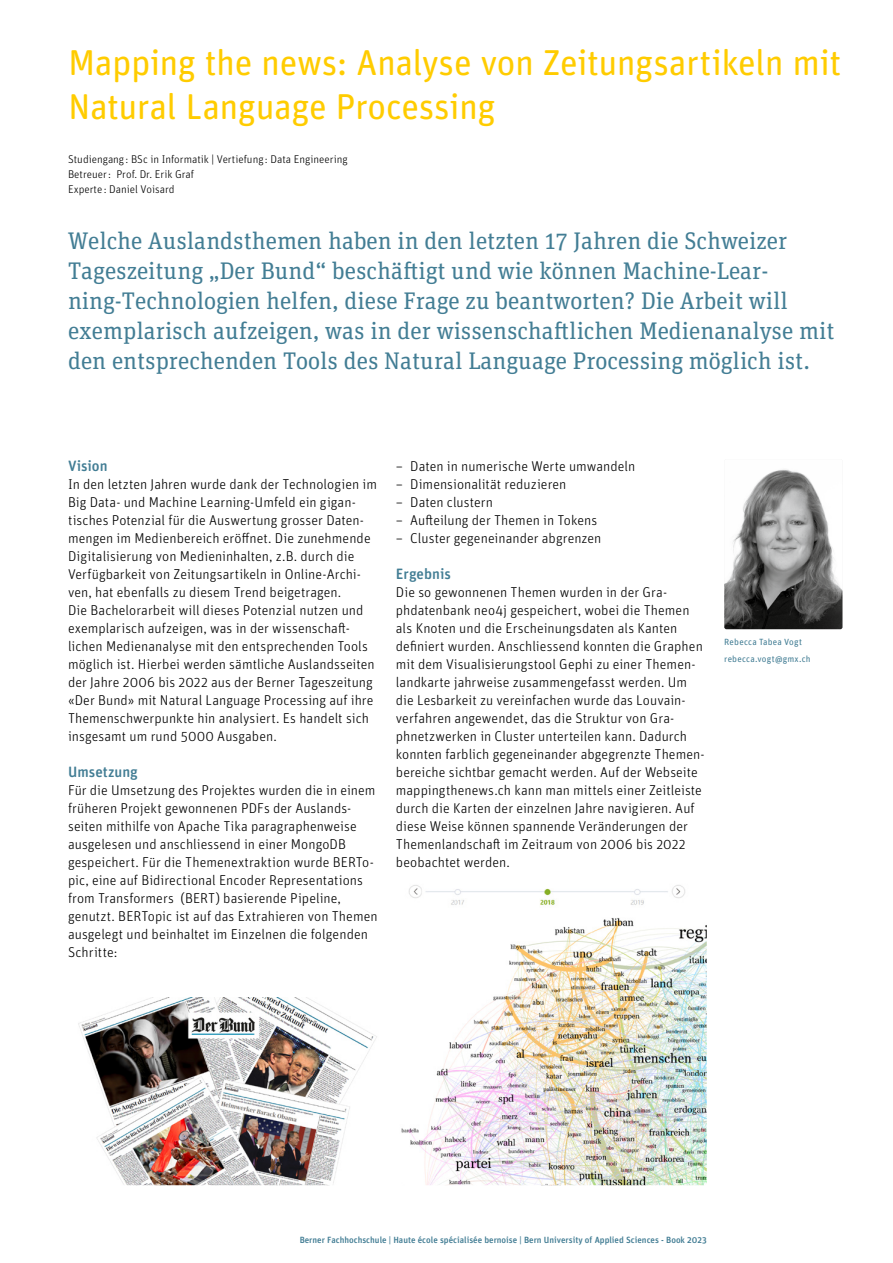
<style>
.page{position:relative;width:893px;height:1263px;background:#fff}
.page>*{position:absolute;margin:0;border:0;box-sizing:border-box;transform-origin:0 0}
.t1{font:36px/43.5px "Unit Rounded Pro";letter-spacing:-.015em;color:#fc0}
.t2{font:24px/30px "Unit Slab Pro";color:#427d94}
.t3{font:500 15px "Unit Rounded Pro";color:#427d94}
.t4{font:300 14.25px/18px "Unit Rounded Pro";letter-spacing:.005em;color:#000}
.t5{font:300 11.25px/15px "Unit Rounded Pro";color:#000}
.t6{font:500 9px "Unit Rounded Pro";color:#427d94}
.t7{font:9px/16.8px "Unit Rounded Pro";letter-spacing:.025em;color:#427d94}
</style>
<div class="page">
<img style="left:724px;top:469px;width:118px;height:160px">
<img style="left:78px;top:997px;width:299px;height:188px">
<img style="left:401px;top:885px;width:306px;height:300px">
<h1 class="t1" style="left:68px;top:39px;width:775px">Mapping the news: Analyse von Zeitungsartikeln mit<br>Natural Language Processing</h1>
<p class="t5" style="left:68px;top:151px;width:281px">Studiengang : BSc in Informatik | Vertiefung : Data Engineering<br>Betreuer: Prof. Dr. Erik Graf<br>Experte : Daniel Voisard</p>
<p class="t2" style="left:68px;top:225px;width:768px">Welche Auslandsthemen haben in den letzten 17 Jahren die Schweizer Tageszeitung „Der Bund“ beschäftigt und wie können Machine-Lear&shy;ning-Technologien helfen, diese Frage zu beantworten? Die Arbeit will exemplarisch aufzeigen, was in der wissenschaftlichen Medienanalyse mit den entsprechenden Tools des Natural Language Processing möglich ist.</p>
<p class="t3" style="left:68px;top:455px;width:41px">Vision</p>
<p class="t4" style="left:68px;top:475px;width:310px">In den letzten Jahren wurde dank der Technologien im Big Data- und Machine Learning-Umfeld ein gigan&shy;tisches Potenzial für die Auswertung grosser Daten&shy;mengen im Medienbereich eröffnet. Die zunehmende Digitalisierung von Medieninhalten, z.B. durch die Verfügbarkeit von Zeitungsartikeln in Online-Archi&shy;ven, hat ebenfalls zu diesem Trend beigetragen.<br>Die Bachelorarbeit will dieses Potenzial nutzen und exemplarisch aufzeigen, was in der wissenschaft&shy;lichen Medienanalyse mit den entsprechenden Tools möglich ist. Hierbei werden sämtliche Auslandsseiten der Jahre 2006 bis 2022 aus der Berner Tageszeitung «Der Bund» mit Natural Language Processing auf ihre Themenschwerpunkte hin analysiert. Es handelt sich insgesamt um rund 5000 Ausgaben.</p>
<p class="t3" style="left:68px;top:761px;width:71px">Umsetzung</p>
<p class="t4" style="left:68px;top:781px;width:311px">Für die Umsetzung des Projektes wurden die in einem früheren Projekt gewonnenen PDFs der Auslands&shy;seiten mithilfe von Apache Tika paragraphenweise ausgelesen und anschliessend in einer MongoDB gespeichert. Für die Themenextraktion wurde BERTo&shy;pic, eine auf Bidirectional Encoder Representations from Transformers (BERT) basierende Pipeline, genutzt. BERTopic ist auf das Extrahieren von Themen ausgelegt und beinhaltet im Einzelnen die folgenden Schritte:</p>
<p class="t4" style="left:396px;top:456px;width:241px">– Daten in numerische Werte umwandeln</p>
<p class="t4" style="left:396px;top:474px;width:172px">– Dimensionalität reduzieren</p>
<p class="t4" style="left:396px;top:492px;width:99px">– Daten clustern</p>
<p class="t4" style="left:396px;top:510px;width:203px">– Aufteilung der Themen in Tokens</p>
<p class="t4" style="left:396px;top:528px;width:207px">– Cluster gegeneinander abgrenzen</p>
<p class="t3" style="left:396px;top:563px;width:56px">Ergebnis</p>
<p class="t4" style="left:396px;top:582px;width:310px">Die so gewonnenen Themen wurden in der Gra&shy;phdatenbank neo4j gespeichert, wobei die Themen als Knoten und die Erscheinungsdaten als Kanten definiert wurden. Anschliessend konnten die Graphen mit dem Visualisierungstool Gephi zu einer Themen&shy;landkarte jahrweise zusammengefasst werden. Um die Lesbarkeit zu vereinfachen wurde das Louvain&shy;verfahren angewendet, das die Struktur von Gra&shy;phnetzwerken in Cluster unterteilen kann. Dadurch konnten farblich gegeneinander abgegrenzte Themen&shy;bereiche sichtbar gemacht werden. Auf der Webseite mappingthenews.ch kann man mittels einer Zeitleiste durch die Karten der einzelnen Jahre navigieren. Auf diese Weise können spannende Veränderungen der Themenlandschaft im Zeitraum von 2006 bis 2022 beobachtet werden.</p>
<p class="t7" style="left:724px;top:633px;width:88px">Rebecca Tabea Vogt rebecca.vogt@gmx.ch</p>
<p class="t6" style="left:300px;top:1234px;width:409px">Berner Fachhochschule | Haute école spécialisée bernoise | Bern University of Applied Sciences - Book 2023</p>
</div>
